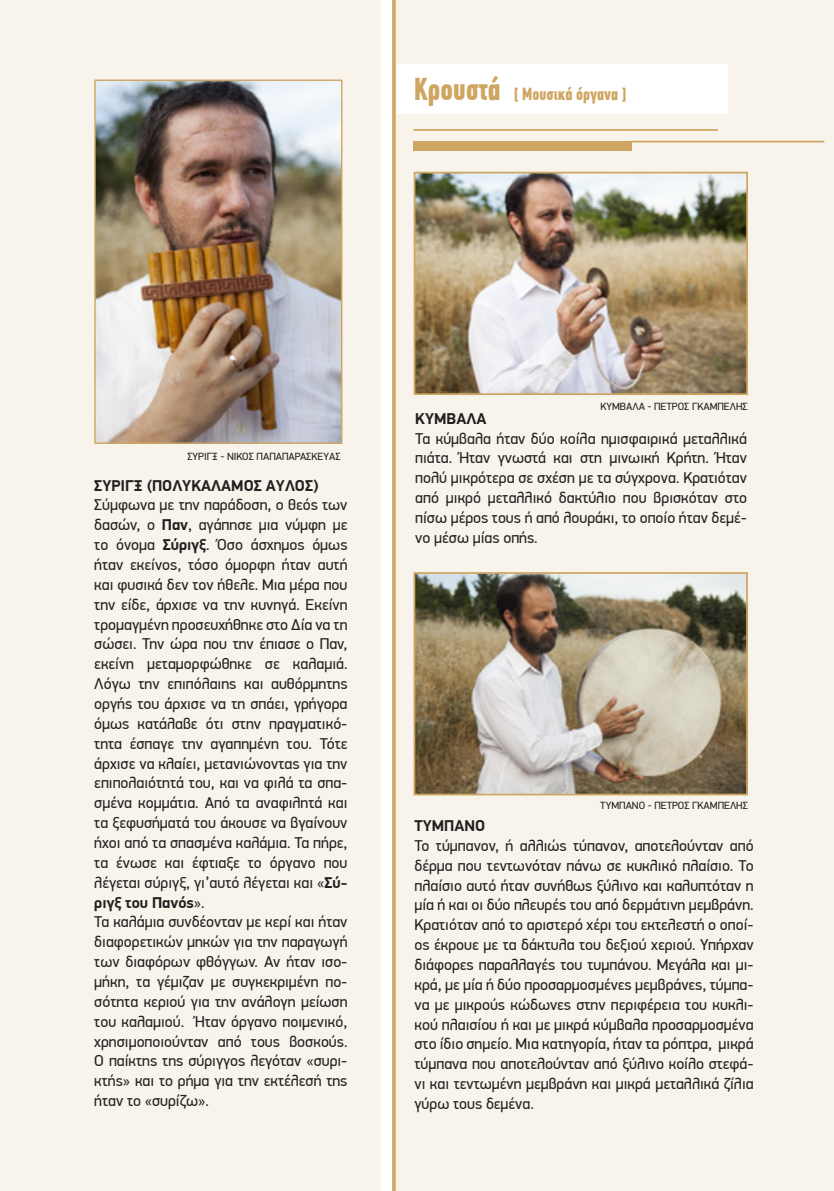
<style>
.page{position:relative;width:834px;height:1191px;background:#fff}
.page>*{position:absolute;margin:0;border:0;box-sizing:border-box;transform-origin:0 0}
.t1{font:700 17.5px "PF Din Text Comp Pro";color:#cea662}
.t2{font:15.75px/19.8px "PF Din Display Pro";color:#231f20;text-align:justify}
.t3{font:700 15.75px "PF Din Display Pro";color:#231f20}
.t4{font:10.5px "PF Din Display Pro";color:#231f20}
.s1{font-size:31.5px}
.s2{font-weight:700}
</style>
<div class="page">
<div style="left:0;top:0;width:380px;height:1191px;background:#f9f4eb"></div>
<div style="left:392px;top:0;width:441px;height:1191px;background:#f9f4eb"></div>
<img style="left:416px;top:175px;width:328px;height:217px">
<div style="left:413px;top:172px;width:334px;height:223px;border:2px solid #cea662"></div>
<img style="left:416px;top:575px;width:328px;height:217px">
<div style="left:413px;top:572px;width:334px;height:223px;border:2px solid #cea662"></div>
<img style="left:96px;top:82px;width:244px;height:360px">
<div style="left:94px;top:80px;width:248px;height:364px;border:1px solid #cea662"></div>
<div style="left:413px;top:141px;width:218px;height:10px;background:#cea662"></div>
<hr style="left:631px;top:141px;width:193px;height:1px;background:#cea662">
<hr style="left:413px;top:129px;width:304px;height:2px;background:#cea662">
<div style="left:397px;top:64px;width:330px;height:50px;background:#fff"></div>
<p class="t1" style="left:414px;top:83px;width:214px"><span class="s1">Κρουστά</span> [ Μουσικά όργανα ]</p>
<p class="t4" style="left:187px;top:451px;width:149px">Σύρι γξ - Νίκος Παπαπαρασκευάς</p>
<p class="t3" style="left:94px;top:476px;width:226px">ΣΥΡΙΓΞ (ΠΟΛΥΚΑΛΑΜΟΣ ΑΥΛΟΣ)</p>
<p class="t2" style="left:94px;top:495px;width:255px;text-align:left">Σύμφωνα με την παράδοση, ο θεός των δασών, ο <span class="s2">Παν</span>, αγάπησε μια νύμφη με το όνομα <span class="s2">Σύριγξ</span>. Όσο άσχημος όμως ήταν εκείνος, τόσο όμορφη ήταν αυτή και φυσικά δεν τον ήθελε. Μια μέρα που την είδε, άρχισε να την κυνηγά. Εκείνη τρομαγμένη προσευχήθηκε στο Δία να τη σώσει. Την ώρα που την έπιασε ο Παν, εκείνη μεταμορφώθηκε σε καλαμιά.<br>Λόγω την επιπόλαιης και αυθόρμητης οργής του άρχισε να τη σπάει, γρήγορα όμως κατάλαβε ότι στην πραγματικό&shy;τητα έσπαγε την αγαπημένη του. Τότε άρχισε να κλαίει, μετανιώνοντας για την επιπολαιότητά του, και να φιλά τα σπα&shy;σμένα κομμάτια. Από τα αναφιλητά και τα ξεφυσήματά του άκουσε να βγαίνουν ήχοι από τα σπασμένα καλάμια. Τα πήρε, τα ένωσε και έφτιαξε το όργανο που λέγεται σύριγξ, γι’αυτό λέγεται και «<span class="s2">Σύ&shy;ριγξ του Πανός</span>».<br>Τα καλάμια συνδέονταν με κερί και ήταν διαφορετικών μηκών για την παραγωγή των διαφόρων φθόγγων. Αν ήταν ισο&shy;μήκη, τα γέμιζαν με συγκεκριμένη πο&shy;σότητα κεριού για την ανάλογη μείωση του καλαμιού. Ήταν όργανο ποιμενικό, χρησιμοποιούνταν από τους βοσκούς.<br>Ο παίκτης της σύριγγος λεγόταν «συρι&shy;κτής» και το ρήμα για την εκτέλεσή της ήταν το «συρίζω».</p>
<p class="t4" style="left:600px;top:400px;width:27px">ΚΥΜΒΑΛΑ</p>
<p class="t4" style="left:647px;top:400px;width:95px">- Πέτρος Γκαμ πέλης</p>
<p class="t3" style="left:415px;top:409px;width:73px">ΚΥΜΒΑΛΑ</p>
<p class="t2" style="left:415px;top:428px;width:333px">Τα κύμβαλα ήταν δύο κοίλα ημισφαιρικά μεταλλικά πιάτα. Ήταν γνωστά και στη μινωική Κρήτη. Ήταν πολύ μικρότερα σε σχέση με τα σύγχρονα. Κρατιόταν από μικρό μεταλλικό δακτύλιο που βρισκόταν στο πίσω μέρος τους ή από λουράκι, το οποίο ήταν δεμέ&shy;νο μέσω μίας οπής.</p>
<p class="t4" style="left:600px;top:799px;width:143px">Τύμ πανο - Πέτρος Γκαμ πέλης</p>
<p class="t3" style="left:414px;top:816px;width:72px">ΤΥΜΠΑΝΟ</p>
<p class="t2" style="left:414px;top:836px;width:340px">Το τύμπανον, ή αλλιώς τύπανον, αποτελούνταν από δέρμα που τεντωνόταν πάνω σε κυκλικό πλαίσιο. Το πλαίσιο αυτό ήταν συνήθως ξύλινο και καλυπτόταν η μία ή και οι δύο πλευρές του από δερμάτινη μεμβράνη.<br>Κρατιόταν από το αριστερό χέρι του εκτελεστή ο οποί&shy;ος έκρουε με τα δάκτυλα του δεξιού χεριού. Υπήρχαν διάφορες παραλλαγές του τυμπάνου. Μεγάλα και μι&shy;κρά, με μία ή δύο προσαρμοσμένες μεμβράνες, τύμπα&shy;να με μικρούς κώδωνες στην περιφέρεια του κυκλι&shy;κού πλαισίου ή και με μικρά κύμβαλα προσαρμοσμένα στο ίδιο σημείο. Μια κατηγορία, ήταν τα ρόπτρα, μικρά τύμπανα που αποτελούνταν από ξύλινο κοίλο στεφά&shy;νι και τεντωμένη μεμβράνη και μικρά μεταλλικά ζίλια γύρω τους δεμένα.</p>
</div>
